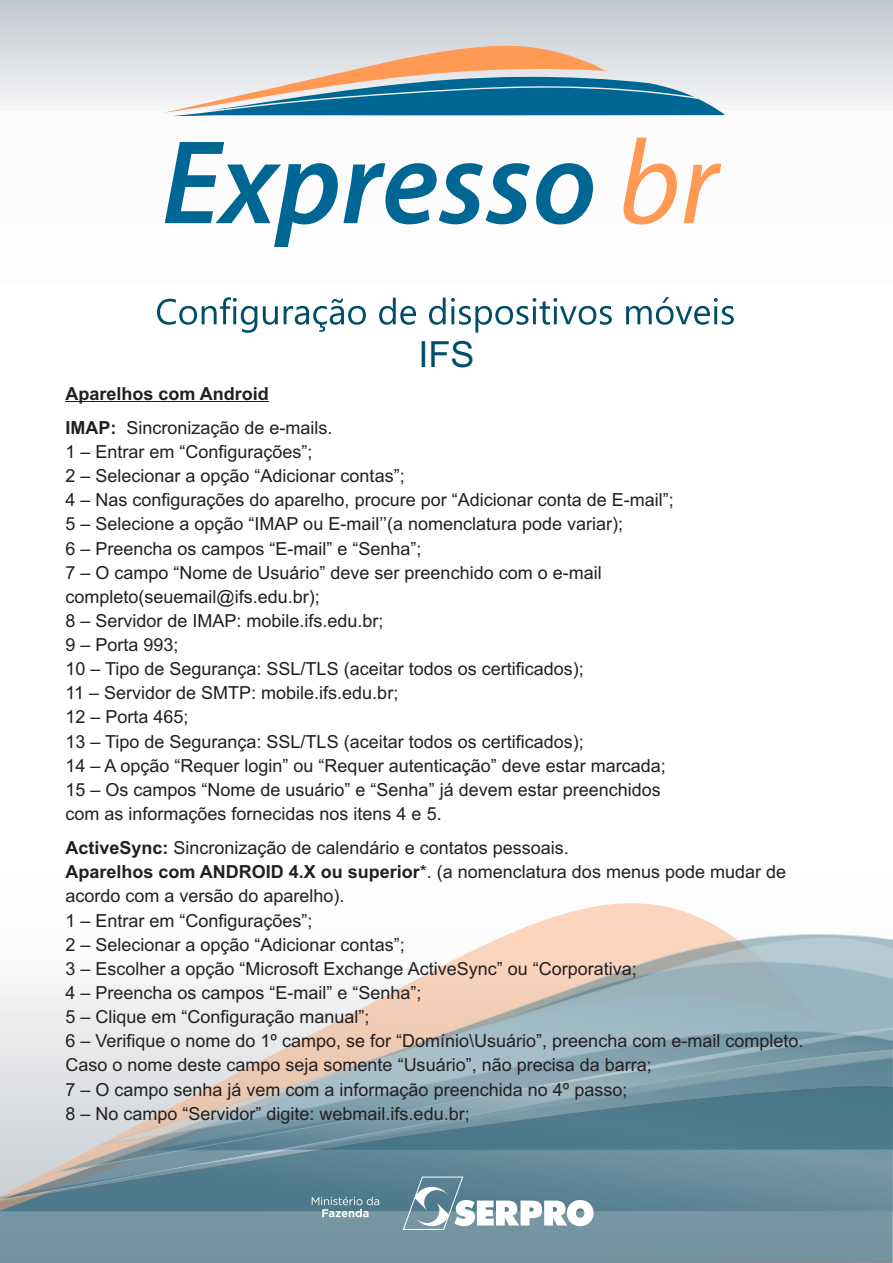
<style>
.page{position:relative;width:893px;height:1263px;background:#fff}
.page>*{position:absolute;margin:0;border:0;box-sizing:border-box;transform-origin:0 0}
.t1{font:36px "Arial";color:#004d68}
.t2{font:18px/24.2px "Arial";color:#231f20}
.t3{font:700 18px/34.2px "Arial";color:#231f20}
.s1{font-weight:400}
.s2{font-weight:700}
</style>
<div class="page">
<div style="left:0;top:1200px;width:892px;height:63px;background:#7393a0"></div>
<svg style="left:0;top:1200px;width:819px;height:39px;background:#6d8f9d"></svg>
<svg style="left:0;top:983px;width:892px;height:217px;background:#8da6b0"></svg>
<svg style="left:44px;top:903px;width:848px;height:273px"></svg>
<svg style="left:92px;top:909px;width:800px;height:237px"></svg>
<svg style="left:312px;top:1197px;width:67px;height:20px"></svg>
<svg style="left:402px;top:1176px;width:191px;height:54px"></svg>
<svg style="left:0;top:0;width:893px;height:225px"></svg>
<svg style="left:157px;top:297px;width:577px;height:36px"></svg>
<hr style="left:65px;top:401px;width:204px;height:1px;background:#231f20">
<svg style="left:164px;top:45px;width:561px;height:71px;background:#9aafb6"></svg>
<svg style="left:165px;top:142px;width:365px;height:105px"></svg>
<svg style="left:536px;top:163px;width:57px;height:61px"></svg>
<svg style="left:624px;top:138px;width:53px;height:86px"></svg>
<svg style="left:684px;top:164px;width:37px;height:59px"></svg>
<h1 class="t1" style="left:418px;top:340px;width:58px">IFS</h1>
<p class="t3" style="left:65px;top:378px;width:269px">Aparelhos com Android<br>IMAP: <span class="s1">Sincronização de e-mails.</span></p>
<p class="t2" style="left:65px;top:441px;width:610px">1 – Entrar em “Configurações”;<br>2 – Selecionar a opção “Adicionar contas”;<br>4 – Nas configurações do aparelho, procure por “Adicionar conta de E-mail”; 5 – Selecione a opção “IMAP ou E-mail’’(a nomenclatura pode variar);<br>6 – Preencha os campos “E-mail” e “Senha”;<br>7 – O campo “Nome de Usuário” deve ser preenchido com o e-mail completo(seuemail@ifs.edu.br);<br>8 – Servidor de IMAP: mobile.ifs.edu.br;<br>9 – Porta 993;<br>10 – Tipo de Segurança: SSL/TLS (aceitar todos os certificados);<br>11 – Servidor de SMTP: mobile.ifs.edu.br;<br>12 – Porta 465;<br>13 – Tipo de Segurança: SSL/TLS (aceitar todos os certificados);<br>14 – A opção “Requer login” ou “Requer autenticação” deve estar marcada; 15 – Os campos “Nome de usuário” e “Senha” já devem estar preenchidos com as informações fornecidas nos itens 4 e 5.</p>
<p class="t2" style="left:65px;top:837px;width:739px"><span class="s2">ActiveSync:</span> Sincronização de calendário e contatos pessoais.<br><span class="s2">Aparelhos com ANDROID 4.X ou superior</span>*. (a nomenclatura dos menus pode mudar de acordo com a versão do aparelho).<br>1 – Entrar em “Configurações”;<br>2 – Selecionar a opção “Adicionar contas”;<br>3 – Escolher a opção “Microsoft Exchange ActiveSync” ou “Corporativa;<br>4 – Preencha os campos “E-mail” e “Senha”;<br>5 – Clique em “Configuração manual”;<br>6 – Verifique o nome do 1º campo, se for “Domínio\Usuário”, preencha com e-mail completo.<br>Caso o nome deste campo seja somente “Usuário”, não precisa da barra;<br>7 – O campo senha já vem com a informação preenchida no 4º passo;<br>8 – No campo “Servidor” digite: webmail.ifs.edu.br;</p>
</div>
